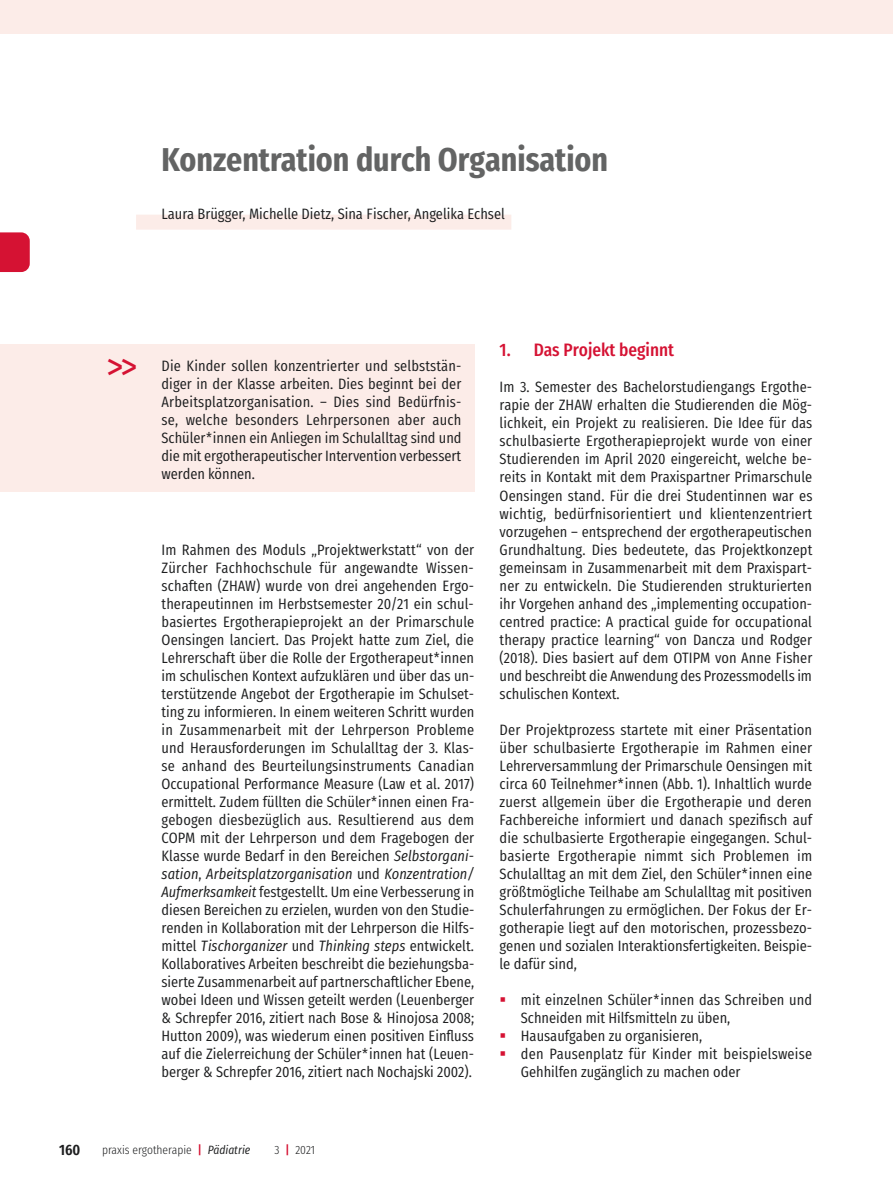
<style>
.page{position:relative;width:893px;height:1191px;background:#fff}
.page>*{position:absolute;margin:0;border:0;box-sizing:border-box;transform-origin:0 0}
.t1{font:39px "Fira Sans Condensed";color:#d51233}
.t2{font:700 33px "Fira Sans Condensed";color:#636464}
.t3{font:500 18px "Fira Sans Condensed";color:#d51233}
.t4{font:15px/18px "Fira Sans Condensed";color:#1d1e1f;text-align:justify}
.t5{font:600 15px "Fira Sans Condensed";color:#1d1e1f}
.t6{font:300 12px "Fira Sans Condensed";color:#1d1e1f}
.s1{font-style:italic}
.s2{font-weight:500;color:#d51233}
.s3{font-weight:400;font-style:italic}
</style>
<div class="page">
<svg style="left:0;top:232px;width:30px;height:40px"></svg>
<div style="left:0;top:0;width:893px;height:34px;background:#fcece8"></div>
<div style="left:136px;top:215px;width:375px;height:15px;background:#fcece8"></div>
<div style="left:0;top:344px;width:474px;height:148px;background:#fcece8"></div>
<h2 class="t2" style="left:162px;top:129px;width:448px">Konzentration durch Organisation</h2>
<p class="t4" style="left:162px;top:203px;width:345px">Laura Brügger, Michelle Dietz, Sina Fischer, Angelika Echsel</p>
<h1 class="t1" style="left:107px;top:330px;width:32px">&gt;&gt;</h1>
<p class="t4" style="left:162px;top:355px;width:301px">Die Kinder sollen konzentrierter und selbststän&shy;diger in der Klasse arbeiten. Dies beginnt bei der Arbeitsplatzorganisation. – Dies sind Bedürfnis&shy;se, welche besonders Lehrpersonen aber auch Schüler*innen ein Anliegen im Schulalltag sind und die mit ergotherapeutischer Intervention verbessert werden können.</p>
<p class="t4" style="left:162px;top:538px;width:314px">Im Rahmen des Moduls „Projektwerkstatt“ von der Zürcher Fachhochschule für angewandte Wissen&shy;schaften (ZHAW) wurde von drei angehenden Ergo&shy;therapeutinnen im Herbstsemester 20/21 ein schul&shy;basiertes Ergotherapieprojekt an der Primarschule Oensingen lanciert. Das Projekt hatte zum Ziel, die Lehrerschaft über die Rolle der Ergotherapeut*innen im schulischen Kontext aufzuklären und über das un&shy;terstützende Angebot der Ergotherapie im Schulset&shy;ting zu informieren. In einem weiteren Schritt wurden in Zusammenarbeit mit der Lehrperson Probleme und Herausforderungen im Schulalltag der 3. Klas&shy;se anhand des Beurteilungsinstruments Canadian Occupational Performance Measure (Law et al. 2017) ermittelt. Zudem füllten die Schüler*innen einen Fra&shy;gebogen diesbezüglich aus. Resultierend aus dem COPM mit der Lehrperson und dem Fragebogen der Klasse wurde Bedarf in den Bereichen <span class="s1">Selbstorgani&shy;sation</span>, <span class="s1">Arbeitsplatzorganisation</span> und <span class="s1">Konzentration/ Aufmerksamkeit</span> festgestellt. Um eine Verbesserung in diesen Bereichen zu erzielen, wurden von den Studie&shy;renden in Kollaboration mit der Lehrperson die Hilfs&shy;mittel <span class="s1">Tischorganizer</span> und <span class="s1">Thinking steps</span> entwickelt.<br>Kollaboratives Arbeiten beschreibt die beziehungsba&shy;sierte Zusammenarbeit auf partnerschaftlicher Ebene, wobei Ideen und Wissen geteilt werden (Leuenberger &amp; Schrepfer 2016, zitiert nach Bose &amp; Hinojosa 2008; Hutton 2009), was wiederum einen positiven Einfluss auf die Zielerreichung der Schüler*innen hat (Leuen&shy;berger &amp; Schrepfer 2016, zitiert nach Nochajski 2002).</p>
<p class="t3" style="left:500px;top:334px;width:176px">1. Das Projekt beginnt</p>
<p class="t4" style="left:500px;top:376px;width:314px">Im 3. Semester des Bachelorstudiengangs Ergothe&shy;rapie der ZHAW erhalten die Studierenden die Mög&shy;lichkeit, ein Projekt zu realisieren. Die Idee für das schulbasierte Ergotherapieprojekt wurde von einer Studierenden im April 2020 eingereicht, welche be&shy;reits in Kontakt mit dem Praxispartner Primarschule Oensingen stand. Für die drei Studentinnen war es wichtig, bedürfnisorientiert und klientenzentriert vorzugehen – entsprechend der ergotherapeutischen Grundhaltung. Dies bedeutete, das Projektkonzept gemeinsam in Zusammenarbeit mit dem Praxispart&shy;ner zu entwickeln. Die Studierenden strukturierten ihr Vorgehen anhand des „implementing occupation&shy;centred practice: A practical guide for occupational therapy practice learning“ von Dancza und Rodger (2018). Dies basiert auf dem OTIPM von Anne Fisher und beschreibt die Anwendung des Prozessmodells im schulischen Kontext.</p>
<p class="t4" style="left:500px;top:718px;width:314px">Der Projektprozess startete mit einer Präsentation über schulbasierte Ergotherapie im Rahmen einer Lehrerversammlung der Primarschule Oensingen mit circa 60 Teilnehmer*innen (Abb. 1). Inhaltlich wurde zuerst allgemein über die Ergotherapie und deren Fachbereiche informiert und danach spezifisch auf die schulbasierte Ergotherapie eingegangen. Schul&shy;basierte Ergotherapie nimmt sich Problemen im Schulalltag an mit dem Ziel, den Schüler*innen eine größtmögliche Teilhabe am Schulalltag mit positiven Schulerfahrungen zu ermöglichen. Der Fokus der Er&shy;gotherapie liegt auf den motorischen, prozessbezo&shy;genen und sozialen Interaktionsfertigkeiten. Beispie&shy;le dafür sind,</p>
<p class="t4" style="left:521px;top:988px;width:293px;text-align:left">mit einzelnen Schüler*innen das Schreiben und Schneiden mit Hilfsmitteln zu üben, Hausaufgaben zu organisieren,<br>den Pausenplatz für Kinder mit beispielsweise Gehhilfen zugänglich zu machen oder</p>
<p class="t5" style="left:59px;top:1135px;width:23px">160</p>
<p class="t6" style="left:102px;top:1139px;width:150px">praxis ergotherapie <span class="s2">|</span> <span class="s3">Pädiatrie</span></p>
<p class="t6" style="left:274px;top:1139px;width:42px">3 <span class="s2">|</span> 2021</p>
</div>
